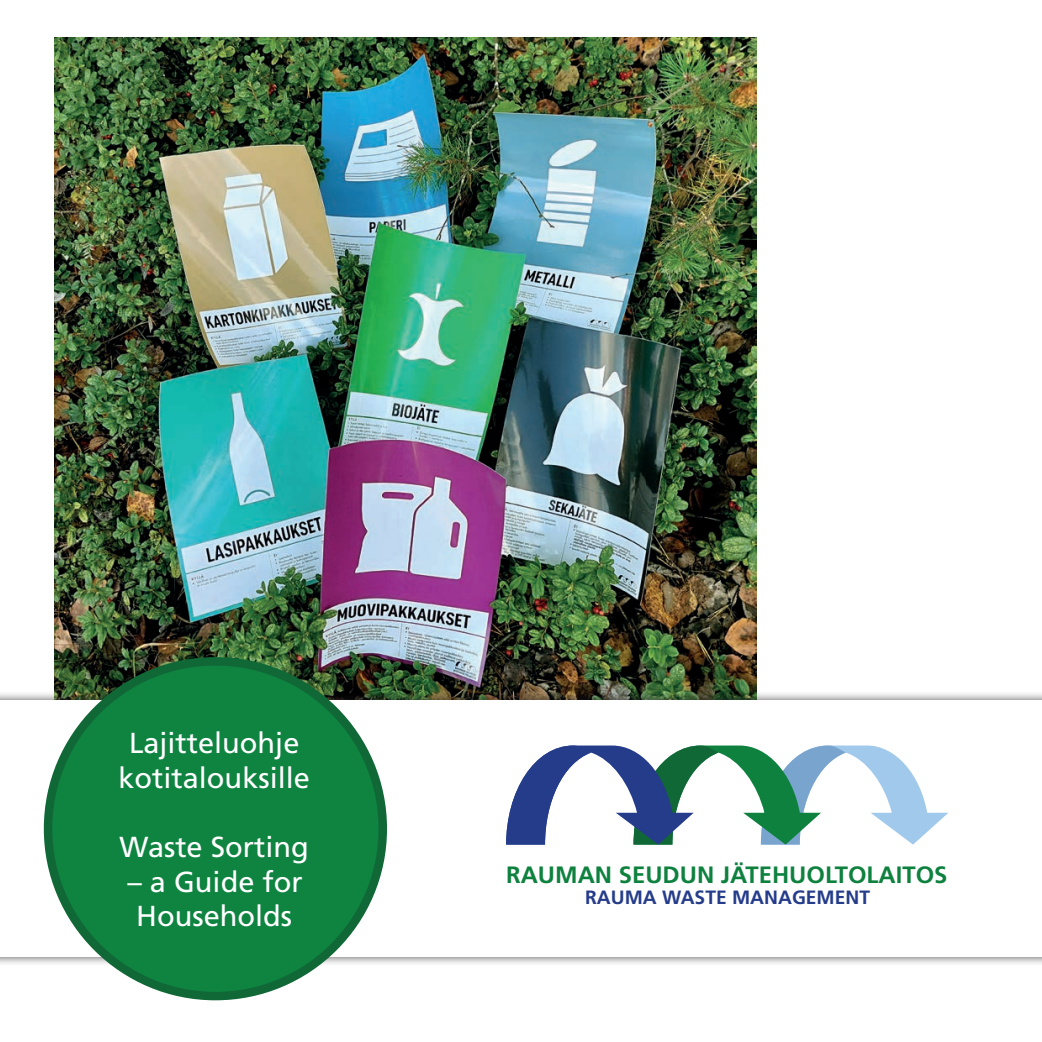
<style>
.page{position:relative;width:1042px;height:1042px;background:#fff}
.page>*{position:absolute;margin:0;border:0;box-sizing:border-box;transform-origin:0 0}
.t1{font:28.88px/34.6px "Frutiger LT Pro";color:#fff;text-align:center}
.t2{font:700 23.62px "Frutiger LT Pro";color:#0e813f}
.t3{font:700 19.25px "Frutiger LT Pro";color:#253c8a}
</style>
<div class="page">
<img style="left:55px;top:37px;width:702px;height:654px">
<div style="left:0;top:691px;width:1042px;height:276px;background:#231f20;opacity:.75"></div>
<div style="left:0;top:700px;width:1042px;height:257px;background:#fff"></div>
<div style="left:48px;top:661px;width:335px;height:335px;background:#0f8441;border-radius:50%"></div>
<div style="left:44px;top:657px;width:343px;height:343px;border:8px solid #106836;border-radius:50%"></div>
<svg style="left:506px;top:745px;width:442px;height:99px"></svg>
<p class="t1" style="left:119px;top:725px;width:193px">Lajitteluohje kotitalouksille</p>
<p class="t1" style="left:120px;top:829px;width:191px">Waste Sorting</p>
<p class="t1" style="left:127px;top:864px;width:177px">– a Guide for<br>Households</p>
<p class="t2" style="left:506px;top:861px;width:443px">RAUMAN SEUDUN JÄTEHUOLTOLAITOS</p>
<p class="t3" style="left:585px;top:886px;width:286px">RAUMA WASTE MANAGEMENT</p>
</div>
